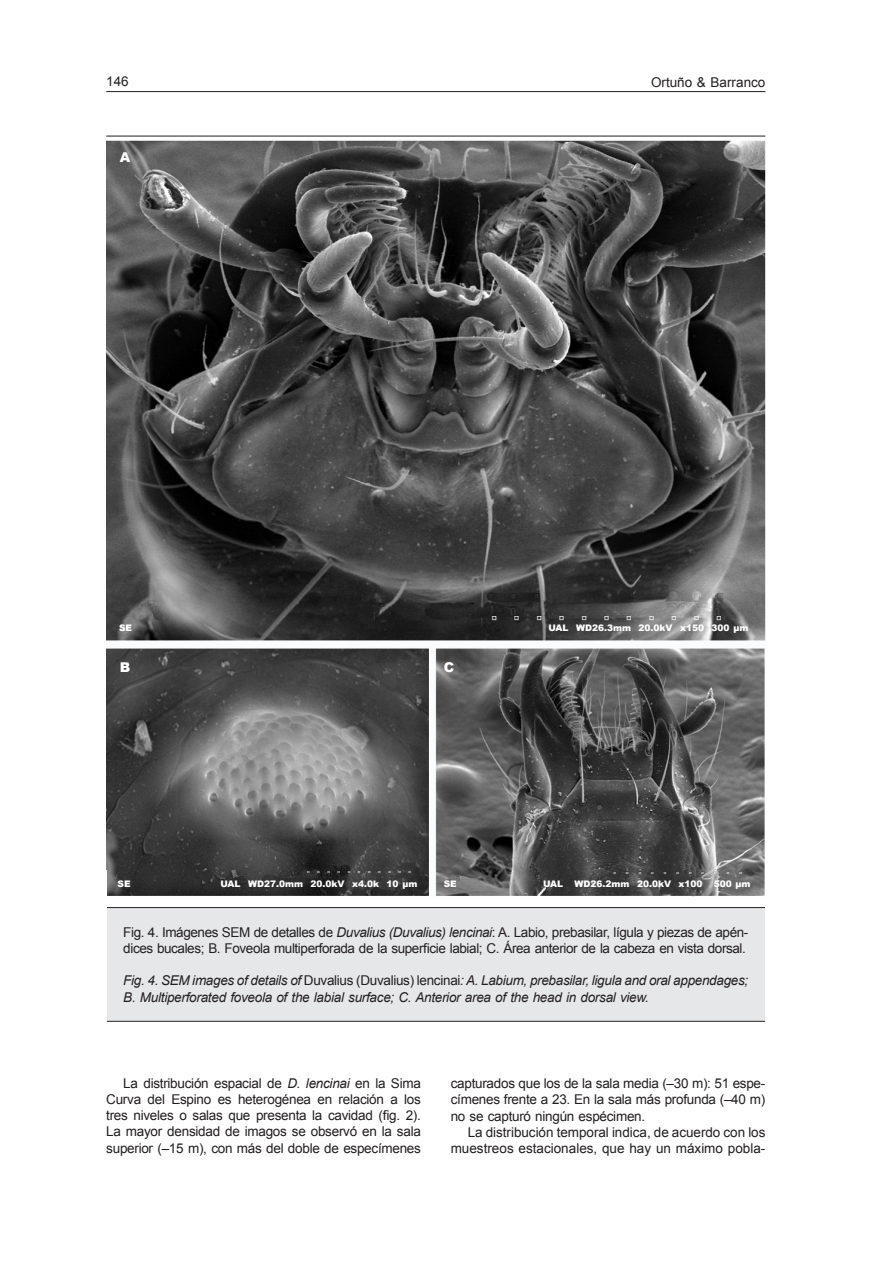
<style>
.page{position:relative;width:893px;height:1263px;background:#fff}
.page>*{position:absolute;margin:0;border:0;box-sizing:border-box;transform-origin:0 0}
.Taula_1-1_linia{font:900 18px "Arial";color:#fff}
.Normal_esp{font:13.5px/16.2px "Arial";letter-spacing:-.02em;color:#231f20;text-align:justify}
.Peu_1_esp{font:13.5px/16.2px "Arial";letter-spacing:-.03em;color:#231f20}
.Peu_2_ang{font:italic 13.5px/16.2px "Arial";letter-spacing:-.02em;color:#231f20}
.Normal_ult_esp{font:13.5px/16.2px "Arial";letter-spacing:-.005em;color:#231f20;text-align:right}
.Normal_esp-2{font:13.5px "Arial";color:#231f20}
.Figures-blanc{font:900 13.5px "Arial";color:#fff}
.Figures-blanc-2{font:900 9px "Arial";color:#fff}
.Taula_1-1_linia-2{font:900 9px "Arial";color:#fff}
.s1{font-style:italic}
.s2{font-style:normal}
</style>
<div class="page">
<hr style="left:106px;top:91px;width:659px;height:1px;background:#231f20">
<img style="left:106px;top:135px;width:659px;height:762px">
<div style="left:67px;top:907px;width:765px;height:114px;background:#e6e7e9"></div>
<div style="left:67px;top:907px;width:765px;height:115px;border:1px solid #231f20"></div>
<div style="left:765px;top:855px;width:74px;height:212px;background:#fff"></div>
<hr style="left:106px;top:136px;width:659px;height:1px;background:#231f20">
<div style="left:40px;top:870px;width:67px;height:198px;background:#fff"></div>
<p class="Normal_esp" style="left:106px;top:73px;width:24px">146</p>
<p class="Normal_esp-2" style="left:651px;top:74px;width:116px">Ortuño &amp; Barranco</p>
<p class="Figures-blanc" style="left:120px;top:148px;width:12px">A</p>
<p class="Taula_1-1_linia" style="left:491px;top:605px;width:233px">▫ ▫ ▫ ▫ ▫ ▫ ▫ ▫ ▫ ▫ ▫</p>
<p class="Figures-blanc-2" style="left:119px;top:621px;width:14px">SE</p>
<p class="Figures-blanc-2" style="left:548px;top:621px;width:202px">UAL WD26.3mm 20.0kV x150 300 µm</p>
<p class="Figures-blanc" style="left:120px;top:658px;width:12px">B</p>
<p class="Figures-blanc" style="left:444px;top:658px;width:12px">C</p>
<p class="Taula_1-1_linia-2" style="left:307px;top:866px;width:106px">▫ ▫ ▫ ▫ ▫ ▫ ▫ ▫ ▫ ▫ ▫</p>
<p class="Taula_1-1_linia-2" style="left:613px;top:866px;width:131px">▫ ▫ ▫ ▫ ▫ ▫ ▫ ▫ ▫ ▫ ▫</p>
<p class="Figures-blanc-2" style="left:118px;top:877px;width:14px">SE</p>
<p class="Figures-blanc-2" style="left:220px;top:877px;width:199px">UAL WD27.0mm 20.0kV x4.0k 10 µm</p>
<p class="Figures-blanc-2" style="left:444px;top:877px;width:14px">SE</p>
<p class="Figures-blanc-2" style="left:543px;top:877px;width:22px">UAL</p>
<p class="Figures-blanc-2" style="left:574px;top:877px;width:130px">WD26.2mm 20.0kV x100</p>
<p class="Figures-blanc-2" style="left:714px;top:877px;width:38px">500 µm</p>
<p class="Peu_1_esp" style="left:123px;top:924px;width:627px">Fig. 4. Imágenes SEM de detalles de <span class="s1">Duvalius (Duvalius) lencinai</span>: A. Labio, prebasilar, lígula y piezas de apén&shy;dices bucales; B. Foveola multiperforada de la superficie labial; C. Área anterior de la cabeza en vista dorsal.</p>
<p class="Peu_2_ang" style="left:123px;top:973px;width:626px">Fig. 4. SEM images of details of <span class="s2">Duvalius (Duvalius) lencinai</span>: A. Labium, prebasilar, ligula and oral appendages;<br>B. Multiperforated foveola of the labial surface; C. Anterior area of the head in dorsal view.</p>
<p class="Normal_esp" style="left:106px;top:1075px;width:316px;text-indent:17px">La distribución espacial de <span class="s1">D. lencinai</span> en la Sima Curva del Espino es heterogénea en relación a los tres niveles o salas que presenta la cavidad (fig. 2).<br>La mayor densidad de imagos se observó en la sala superior (–15 m), con más del doble de especímenes</p>
<p class="Normal_esp" style="left:451px;top:1075px;width:316px">capturados que los de la sala media (–30 m): 51 espe&shy;címenes frente a 23. En la sala más profunda (–40 m) no se capturó ningún espécimen.</p>
<p class="Normal_ult_esp" style="left:451px;top:1124px;width:316px">La distribución temporal indica, de acuerdo con los muestreos estacionales, que hay un máximo pobla-</p>
</div>
